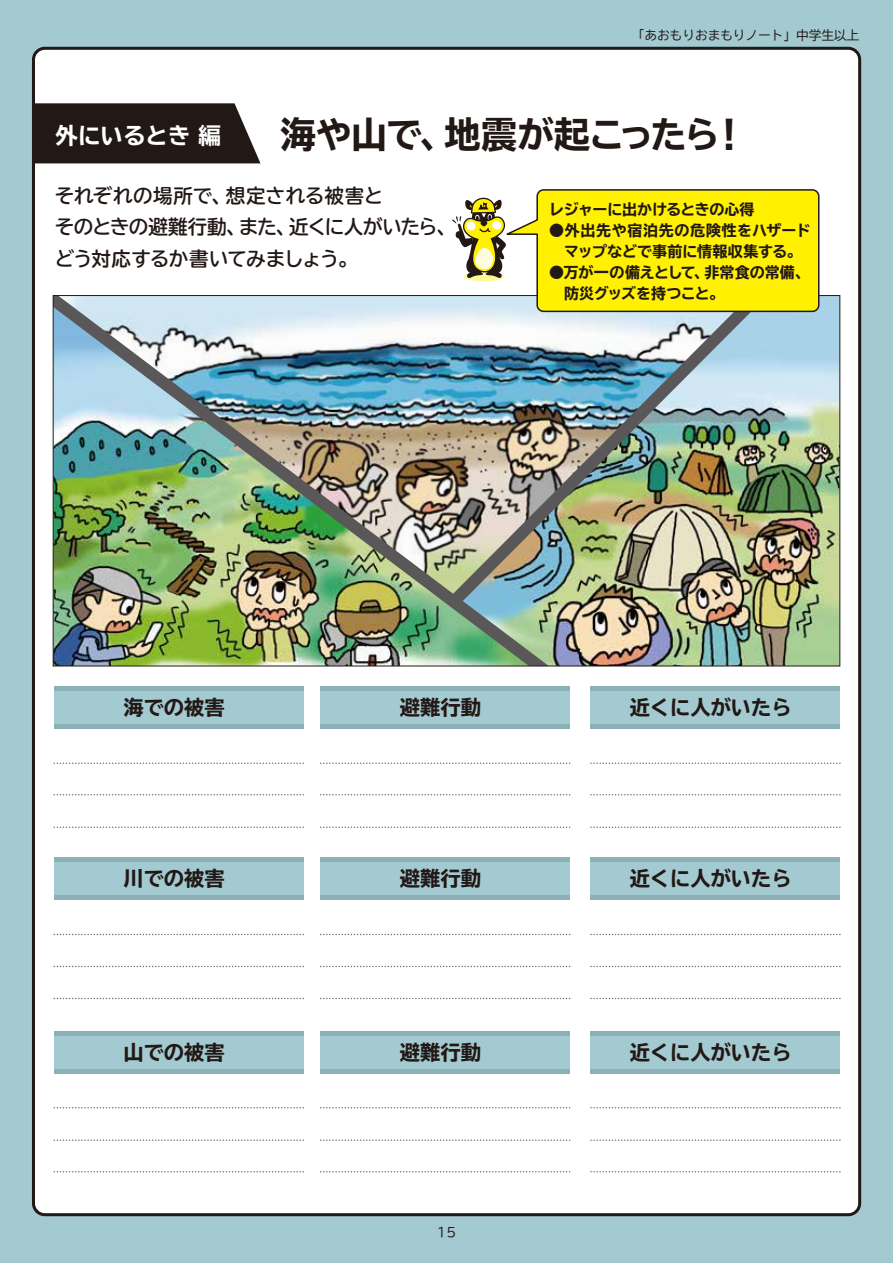
<style>
.page{position:relative;width:893px;height:1263px;background:#a4cad1}
.page>*{position:absolute;margin:0;border:0;box-sizing:border-box;transform-origin:0 0}
.t1{font:36px "TBUD Gothic E";letter-spacing:-.025em;color:#221815}
.t2{font:22.5px "TBUD Gothic E";color:#fff}
.t3{font:20.25px "TBUD Gothic E";color:#221815}
.t4{font:19.5px/31.5px "TBUDR Gothic B";letter-spacing:-.015em;color:#221815}
.t5{font:15px/21px "TBUD Gothic E";color:#221815}
.t6{font:12.75px "TBUD Gothic R";letter-spacing:-.01em;color:#221815}
</style>
<div class="page">
<div style="left:32px;top:47px;width:829px;height:1169px;background:#fff"></div>
<svg style="left:34px;top:103px;width:226px;height:60px"></svg>
<svg style="left:591px;top:826px;width:249px;height:2px"></svg>
<svg style="left:591px;top:794px;width:249px;height:1px"></svg>
<div style="left:591px;top:686px;width:249px;height:43px;background:#a4cad1"></div>
<hr style="left:591px;top:686px;width:249px;height:4px;background:#8bb1b6">
<div style="left:591px;top:724px;width:249px;height:5px;background:#8bb1b6"></div>
<svg style="left:54px;top:826px;width:249px;height:2px"></svg>
<svg style="left:54px;top:794px;width:249px;height:1px"></svg>
<div style="left:54px;top:686px;width:249px;height:43px;background:#a4cad1"></div>
<hr style="left:54px;top:686px;width:249px;height:4px;background:#8bb1b6">
<div style="left:54px;top:724px;width:249px;height:5px;background:#8bb1b6"></div>
<svg style="left:321px;top:826px;width:249px;height:2px"></svg>
<svg style="left:321px;top:794px;width:249px;height:1px"></svg>
<svg style="left:591px;top:762px;width:249px;height:2px"></svg>
<svg style="left:54px;top:762px;width:249px;height:2px"></svg>
<svg style="left:321px;top:762px;width:249px;height:2px"></svg>
<div style="left:321px;top:686px;width:249px;height:43px;background:#a4cad1"></div>
<hr style="left:321px;top:686px;width:249px;height:4px;background:#8bb1b6">
<div style="left:321px;top:724px;width:249px;height:5px;background:#8bb1b6"></div>
<svg style="left:591px;top:998px;width:249px;height:1px"></svg>
<svg style="left:591px;top:966px;width:249px;height:1px"></svg>
<div style="left:591px;top:857px;width:249px;height:43px;background:#a4cad1"></div>
<div style="left:591px;top:857px;width:249px;height:5px;background:#8bb1b6"></div>
<hr style="left:591px;top:896px;width:249px;height:4px;background:#8bb1b6">
<svg style="left:54px;top:998px;width:249px;height:1px"></svg>
<svg style="left:54px;top:966px;width:249px;height:1px"></svg>
<div style="left:54px;top:857px;width:249px;height:43px;background:#a4cad1"></div>
<div style="left:54px;top:857px;width:249px;height:5px;background:#8bb1b6"></div>
<hr style="left:54px;top:896px;width:249px;height:4px;background:#8bb1b6">
<svg style="left:321px;top:998px;width:249px;height:1px"></svg>
<svg style="left:321px;top:966px;width:249px;height:1px"></svg>
<svg style="left:591px;top:934px;width:249px;height:1px"></svg>
<svg style="left:54px;top:934px;width:249px;height:1px"></svg>
<svg style="left:321px;top:934px;width:249px;height:1px"></svg>
<div style="left:321px;top:857px;width:249px;height:43px;background:#a4cad1"></div>
<div style="left:321px;top:857px;width:249px;height:5px;background:#8bb1b6"></div>
<hr style="left:321px;top:896px;width:249px;height:4px;background:#8bb1b6">
<svg style="left:591px;top:1171px;width:249px;height:1px"></svg>
<svg style="left:591px;top:1139px;width:249px;height:2px"></svg>
<div style="left:591px;top:1031px;width:249px;height:43px;background:#a4cad1"></div>
<hr style="left:591px;top:1031px;width:249px;height:4px;background:#8bb1b6">
<div style="left:591px;top:1069px;width:249px;height:5px;background:#8bb1b6"></div>
<svg style="left:54px;top:1171px;width:249px;height:1px"></svg>
<svg style="left:54px;top:1139px;width:249px;height:2px"></svg>
<div style="left:54px;top:1031px;width:249px;height:43px;background:#a4cad1"></div>
<hr style="left:54px;top:1031px;width:249px;height:4px;background:#8bb1b6">
<div style="left:54px;top:1069px;width:249px;height:5px;background:#8bb1b6"></div>
<svg style="left:321px;top:1171px;width:249px;height:1px"></svg>
<svg style="left:321px;top:1139px;width:249px;height:2px"></svg>
<svg style="left:591px;top:1107px;width:249px;height:1px"></svg>
<svg style="left:54px;top:1107px;width:249px;height:1px"></svg>
<svg style="left:321px;top:1107px;width:249px;height:1px"></svg>
<div style="left:321px;top:1031px;width:249px;height:43px;background:#a4cad1"></div>
<hr style="left:321px;top:1031px;width:249px;height:4px;background:#8bb1b6">
<div style="left:321px;top:1069px;width:249px;height:5px;background:#8bb1b6"></div>
<img style="left:767px;top:297px;width:71px;height:367px">
<img style="left:55px;top:297px;width:712px;height:367px">
<svg style="left:452px;top:188px;width:368px;height:125px"></svg>
<p class="t6" style="left:632px;top:29px;width:229px">「あおもりおまもりノート」中学生以上</p>
<h2 class="t2" style="left:55px;top:124px;width:167px">外にいるとき 編</h2>
<h1 class="t1" style="left:280px;top:116px;width:469px">海や山で、地震が起こったら！</h1>
<h3 class="t4" style="left:55px;top:181px;width:403px">それぞれの場所で、想定される被害と<br>そのときの避難行動、また、近くに人がいたら、どう対応するか書いてみましょう。</h3>
<p class="t5" style="left:549px;top:200px;width:207px">レジャーに出かけるときの心得</p>
<p class="t5" style="left:549px;top:221px;width:263px">●外出先や宿泊先の危険性をハザード　マップなどで事前に情報収集する。</p>
<p class="t5" style="left:549px;top:263px;width:262px">●万が一の備えとして、非常食の常備、　防災グッズを持つこと。</p>
<h3 class="t3" style="left:123px;top:697px;width:103px">海での被害</h3>
<h3 class="t3" style="left:400px;top:697px;width:82px">避難行動</h3>
<h3 class="t3" style="left:630px;top:697px;width:163px">近くに人がいたら</h3>
<h3 class="t3" style="left:123px;top:868px;width:103px">川での被害</h3>
<h3 class="t3" style="left:400px;top:868px;width:82px">避難行動</h3>
<h3 class="t3" style="left:630px;top:868px;width:163px">近くに人がいたら</h3>
<h3 class="t3" style="left:123px;top:1042px;width:103px">山での被害</h3>
<h3 class="t3" style="left:400px;top:1042px;width:82px">避難行動</h3>
<h3 class="t3" style="left:630px;top:1042px;width:163px">近くに人がいたら</h3>
<p class="t6" style="left:437px;top:1225px;width:21px">15</p>
</div>
